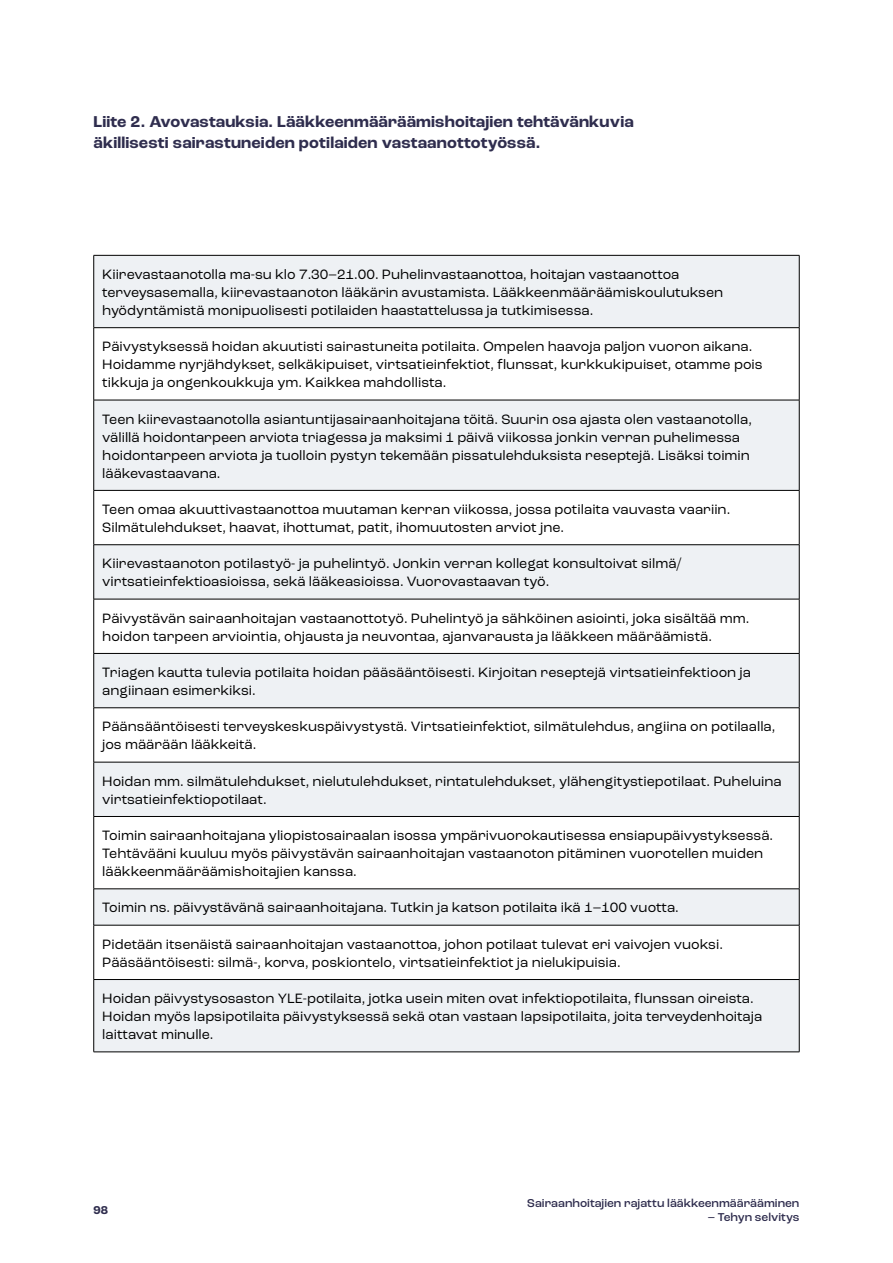
<style>
.page{position:relative;width:893px;height:1263px;background:#fff}
.page>*{position:absolute;margin:0;border:0;box-sizing:border-box;transform-origin:0 0}
.Väliotsikko__H2{font:700 16.5px/21px "Roc Grotesk";letter-spacing:.01em;color:#2f2d4e}
.leipis_ei_rivirek{font:14.25px/18px "Roc Grotesk";color:#000}
.t1{font:500 12px "Roc Grotesk";color:#2f2d4e}
.t2{font:700 12px "Roc Grotesk";color:#2f2d4e}
</style>
<div class="page">
<svg style="left:94px;top:256px;width:705px;height:795px;fill:#eef1f4"></svg>
<hr style="left:93px;top:328px;width:1px;height:72px;background:#000">
<hr style="left:799px;top:328px;width:1px;height:72px;background:#000">
<hr style="left:93px;top:491px;width:1px;height:53px;background:#000">
<hr style="left:799px;top:491px;width:1px;height:53px;background:#000">
<hr style="left:93px;top:599px;width:1px;height:54px;background:#000">
<hr style="left:799px;top:599px;width:1px;height:54px;background:#000">
<hr style="left:93px;top:708px;width:1px;height:54px;background:#000">
<hr style="left:799px;top:708px;width:1px;height:54px;background:#000">
<hr style="left:93px;top:817px;width:1px;height:72px;background:#000">
<hr style="left:799px;top:817px;width:1px;height:72px;background:#000">
<hr style="left:93px;top:925px;width:1px;height:54px;background:#000">
<hr style="left:799px;top:925px;width:1px;height:54px;background:#000">
<hr style="left:94px;top:255px;width:705px;height:1px;background:#000">
<hr style="left:93px;top:255px;width:1px;height:72px;background:#000">
<hr style="left:799px;top:255px;width:1px;height:72px;background:#000">
<hr style="left:94px;top:327px;width:705px;height:1px;background:#000">
<hr style="left:94px;top:400px;width:705px;height:1px;background:#000">
<hr style="left:93px;top:400px;width:1px;height:90px;background:#000">
<hr style="left:799px;top:400px;width:1px;height:90px;background:#000">
<hr style="left:94px;top:490px;width:705px;height:1px;background:#000">
<hr style="left:94px;top:544px;width:705px;height:1px;background:#000">
<hr style="left:93px;top:545px;width:1px;height:54px;background:#000">
<hr style="left:799px;top:545px;width:1px;height:54px;background:#000">
<hr style="left:94px;top:599px;width:705px;height:1px;background:#000">
<hr style="left:94px;top:653px;width:705px;height:1px;background:#000">
<hr style="left:93px;top:654px;width:1px;height:54px;background:#000">
<hr style="left:799px;top:654px;width:1px;height:54px;background:#000">
<hr style="left:94px;top:707px;width:705px;height:1px;background:#000">
<hr style="left:94px;top:762px;width:705px;height:1px;background:#000">
<hr style="left:93px;top:762px;width:1px;height:54px;background:#000">
<hr style="left:799px;top:762px;width:1px;height:54px;background:#000">
<hr style="left:94px;top:816px;width:705px;height:1px;background:#000">
<hr style="left:94px;top:888px;width:705px;height:1px;background:#000">
<hr style="left:93px;top:889px;width:1px;height:36px;background:#000">
<hr style="left:799px;top:889px;width:1px;height:36px;background:#000">
<hr style="left:94px;top:925px;width:705px;height:1px;background:#000">
<hr style="left:94px;top:979px;width:705px;height:1px;background:#000">
<hr style="left:93px;top:980px;width:1px;height:72px;background:#000">
<hr style="left:799px;top:980px;width:1px;height:72px;background:#000">
<hr style="left:94px;top:1051px;width:705px;height:1px;background:#000">
<h2 class="Väliotsikko__H2" style="left:94px;top:112px;width:542px">Liite 2. Avovastauksia. Lääkkeenmääräämishoitajien tehtävänkuvia äkillisesti sairastuneiden potilaiden vastaanottotyössä.</h2>
<p class="leipis_ei_rivirek" style="left:102px;top:265px;width:622px">Kiirevastaanotolla ma-su klo 7.30–21.00. Puhelinvastaanottoa, hoitajan vastaanottoa terveysasemalla, kiirevastaanoton lääkärin avustamista. Lääkkeenmääräämiskoulutuksen hyödyntämistä monipuolisesti potilaiden haastattelussa ja tutkimisessa.</p>
<p class="leipis_ei_rivirek" style="left:102px;top:338px;width:662px">Päivystyksessä hoidan akuutisti sairastuneita potilaita. Ompelen haavoja paljon vuoron aikana.<br>Hoidamme nyrjähdykset, selkäkipuiset, virtsatieinfektiot, flunssat, kurkkukipuiset, otamme pois tikkuja ja ongenkoukkuja ym. Kaikkea mahdollista.</p>
<p class="leipis_ei_rivirek" style="left:102px;top:410px;width:651px">Teen kiirevastaanotolla asiantuntijasairaanhoitajana töitä. Suurin osa ajasta olen vastaanotolla, välillä hoidontarpeen arviota triagessa ja maksimi 1 päivä viikossa jonkin verran puhelimessa hoidontarpeen arviota ja tuolloin pystyn tekemään pissatulehduksista reseptejä. Lisäksi toimin lääkevastaavana.</p>
<p class="leipis_ei_rivirek" style="left:102px;top:500px;width:629px">Teen omaa akuuttivastaanottoa muutaman kerran viikossa, jossa potilaita vauvasta vaariin.<br>Silmätulehdukset, haavat, ihottumat, patit, ihomuutosten arviot jne.</p>
<p class="leipis_ei_rivirek" style="left:102px;top:555px;width:580px">Kiirevastaanoton potilastyö- ja puhelintyö. Jonkin verran kollegat konsultoivat silmä/ virtsatieinfektioasioissa, sekä lääkeasioissa. Vuorovastaavan työ.</p>
<p class="leipis_ei_rivirek" style="left:102px;top:609px;width:649px">Päivystävän sairaanhoitajan vastaanottotyö. Puhelintyö ja sähköinen asiointi, joka sisältää mm. hoidon tarpeen arviointia, ohjausta ja neuvontaa, ajanvarausta ja lääkkeen määräämistä.</p>
<p class="leipis_ei_rivirek" style="left:102px;top:663px;width:650px">Triagen kautta tulevia potilaita hoidan pääsääntöisesti. Kirjoitan reseptejä virtsatieinfektioon ja angiinaan esimerkiksi.</p>
<p class="leipis_ei_rivirek" style="left:102px;top:718px;width:675px">Päänsääntöisesti terveyskeskuspäivystystä. Virtsatieinfektiot, silmätulehdus, angiina on potilaalla, jos määrään lääkkeitä.</p>
<p class="leipis_ei_rivirek" style="left:102px;top:772px;width:681px">Hoidan mm. silmätulehdukset, nielutulehdukset, rintatulehdukset, ylähengitystiepotilaat. Puheluina virtsatieinfektiopotilaat.</p>
<p class="leipis_ei_rivirek" style="left:102px;top:826px;width:672px">Toimin sairaanhoitajana yliopistosairaalan isossa ympärivuorokautisessa ensiapupäivystyksessä.<br>Tehtävääni kuuluu myös päivystävän sairaanhoitajan vastaanoton pitäminen vuorotellen muiden lääkkeenmääräämishoitajien kanssa.</p>
<p class="leipis_ei_rivirek" style="left:102px;top:899px;width:578px">Toimin ns. päivystävänä sairaanhoitajana. Tutkin ja katson potilaita ikä 1–100 vuotta.</p>
<p class="leipis_ei_rivirek" style="left:102px;top:935px;width:622px">Pidetään itsenäistä sairaanhoitajan vastaanottoa, johon potilaat tulevat eri vaivojen vuoksi.<br>Pääsääntöisesti: silmä-, korva, poskiontelo, virtsatieinfektiot ja nielukipuisia.</p>
<p class="leipis_ei_rivirek" style="left:102px;top:989px;width:662px">Hoidan päivystysosaston YLE-potilaita, jotka usein miten ovat infektiopotilaita, flunssan oireista.<br>Hoidan myös lapsipotilaita päivystyksessä sekä otan vastaan lapsipotilaita, joita terveydenhoitaja laittavat minulle.</p>
<p class="t2" style="left:94px;top:1203px;width:16px">98</p>
<p class="t1" style="left:527px;top:1196px;width:274px">Sairaanhoitajien rajattu lääkkeenmäärääminen</p>
<p class="t1" style="left:708px;top:1210px;width:93px">– Tehyn selvitys</p>
</div>
